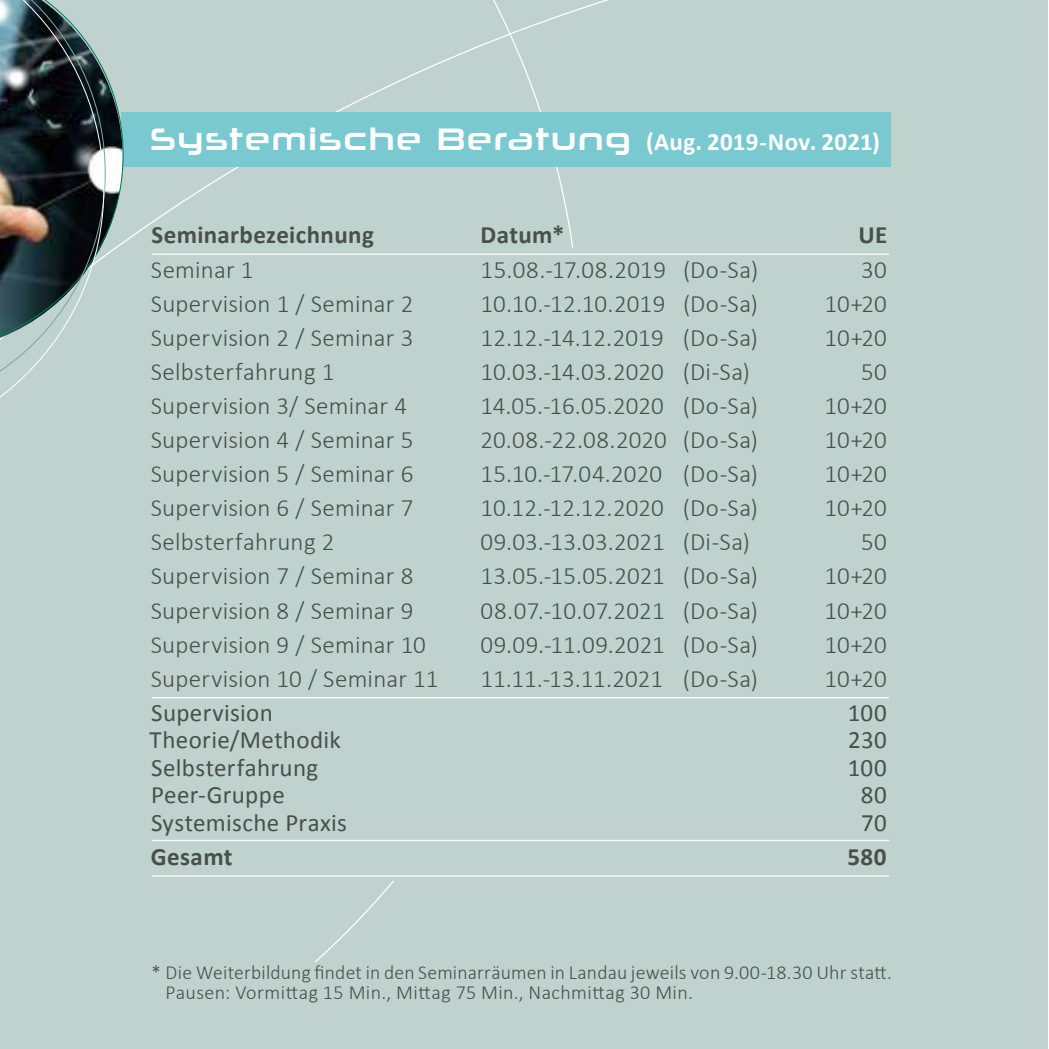
<style>
.page{position:relative;width:1049px;height:1049px;background:#fff}
.page>*{position:absolute;margin:0;border:0;box-sizing:border-box;transform-origin:0 0}
.t1{font:31.25px "Neuropolitical Rg";letter-spacing:.055em;color:#fff}
.t2{font:300 25px "Calibri";letter-spacing:.01em;color:#485049}
.t3{font:25px "Calibri";letter-spacing:.015em;color:#485049}
.t4{font:700 25px "Calibri";letter-spacing:.015em;color:#485049}
.t5{font:300 20px/20px "Calibri";letter-spacing:.015em;color:#485049}
.s1{font-family:"Calibri";font-weight:700;font-size:25px}
</style>
<div class="page">
<div style="left:582px;top:0;width:466px;height:1049px;background:#bfd2cd"></div>
<div style="left:0;top:0;width:582px;height:1049px;background:#bfd2cd"></div>
<div style="left:165px;top:792px;width:138px;height:257px;background:#bfd2cd"></div>
<div style="left:369px;top:248px;width:564px;height:633px;background:#bfd2cd"></div>
<hr style="left:152px;top:253px;width:737px;height:2px;background:#fff">
<hr style="left:152px;top:697px;width:737px;height:1px;background:#fff">
<hr style="left:152px;top:875px;width:737px;height:1px;background:#fff">
<hr style="left:152px;top:840px;width:737px;height:1px;background:#fff">
<div style="left:121px;top:113px;width:769px;height:54px;background:#7ac9d0"></div>
<div style="left:88px;top:962px;width:449px;height:41px;background:#bfd2cd"></div>
<svg style="left:104px;top:0;width:20px;height:413px;background:#a2b5b1"></svg>
<img style="left:0;top:0;width:104px;height:450px">
<p class="t1" style="left:150px;top:120px;width:731px">Systemische Beratung <span class="s1">(Aug. 2019-Nov. 2021)</span></p>
<p class="t4" style="left:151px;top:219px;width:224px">Seminarbezeichnung</p>
<p class="t4" style="left:480px;top:219px;width:85px">Datum*</p>
<p class="t4" style="left:858px;top:219px;width:30px">UE</p>
<p class="t2" style="left:151px;top:254px;width:104px">Seminar 1</p>
<p class="t2" style="left:480px;top:254px;width:279px">15.08.-17.08.2019 (Do-Sa)</p>
<p class="t2" style="left:861px;top:254px;width:27px">30</p>
<p class="t2" style="left:151px;top:288px;width:264px">Supervision 1 / Seminar 2</p>
<p class="t2" style="left:480px;top:288px;width:279px">10.10.-12.10.2019 (Do-Sa)</p>
<p class="t2" style="left:824px;top:288px;width:64px">10+20</p>
<p class="t2" style="left:151px;top:322px;width:264px">Supervision 2 / Seminar 3</p>
<p class="t2" style="left:480px;top:322px;width:279px">12.12.-14.12.2019 (Do-Sa)</p>
<p class="t2" style="left:824px;top:322px;width:64px">10+20</p>
<p class="t2" style="left:151px;top:356px;width:185px">Selbsterfahrung 1</p>
<p class="t2" style="left:480px;top:356px;width:271px">10.03.-14.03.2020 (Di-Sa)</p>
<p class="t2" style="left:861px;top:356px;width:27px">50</p>
<p class="t2" style="left:151px;top:390px;width:258px">Supervision 3/ Seminar 4</p>
<p class="t2" style="left:480px;top:390px;width:279px">14.05.-16.05.2020 (Do-Sa)</p>
<p class="t2" style="left:824px;top:390px;width:64px">10+20</p>
<p class="t2" style="left:151px;top:424px;width:264px">Supervision 4 / Seminar 5</p>
<p class="t2" style="left:480px;top:424px;width:279px">20.08.-22.08.2020 (Do-Sa)</p>
<p class="t2" style="left:824px;top:424px;width:64px">10+20</p>
<p class="t2" style="left:151px;top:458px;width:264px">Supervision 5 / Seminar 6</p>
<p class="t2" style="left:480px;top:458px;width:279px">15.10.-17.04.2020 (Do-Sa)</p>
<p class="t2" style="left:824px;top:458px;width:64px">10+20</p>
<p class="t2" style="left:151px;top:492px;width:264px">Supervision 6 / Seminar 7</p>
<p class="t2" style="left:480px;top:492px;width:279px">10.12.-12.12.2020 (Do-Sa)</p>
<p class="t2" style="left:824px;top:492px;width:64px">10+20</p>
<p class="t2" style="left:151px;top:526px;width:185px">Selbsterfahrung 2</p>
<p class="t2" style="left:480px;top:526px;width:271px">09.03.-13.03.2021 (Di-Sa)</p>
<p class="t2" style="left:861px;top:526px;width:27px">50</p>
<p class="t2" style="left:151px;top:561px;width:264px">Supervision 7 / Seminar 8</p>
<p class="t2" style="left:480px;top:561px;width:279px">13.05.-15.05.2021 (Do-Sa)</p>
<p class="t2" style="left:824px;top:561px;width:64px">10+20</p>
<p class="t2" style="left:151px;top:595px;width:264px">Supervision 8 / Seminar 9</p>
<p class="t2" style="left:480px;top:595px;width:279px">08.07.-10.07.2021 (Do-Sa)</p>
<p class="t2" style="left:824px;top:595px;width:64px">10+20</p>
<p class="t2" style="left:151px;top:629px;width:277px">Supervision 9 / Seminar 10</p>
<p class="t2" style="left:480px;top:629px;width:279px">09.09.-11.09.2021 (Do-Sa)</p>
<p class="t2" style="left:824px;top:629px;width:64px">10+20</p>
<p class="t2" style="left:151px;top:663px;width:289px">Supervision 10 / Seminar 11</p>
<p class="t2" style="left:480px;top:663px;width:279px">11.11.-13.11.2021 (Do-Sa)</p>
<p class="t2" style="left:824px;top:663px;width:64px">10+20</p>
<p class="t3" style="left:151px;top:697px;width:123px">Supervision</p>
<p class="t3" style="left:848px;top:697px;width:40px">100</p>
<p class="t3" style="left:150px;top:724px;width:193px">Theorie/Methodik</p>
<p class="t3" style="left:848px;top:724px;width:40px">230</p>
<p class="t3" style="left:151px;top:752px;width:169px">Selbsterfahrung</p>
<p class="t3" style="left:848px;top:752px;width:40px">100</p>
<p class="t3" style="left:151px;top:779px;width:135px">Peer-Gruppe</p>
<p class="t3" style="left:861px;top:779px;width:27px">80</p>
<p class="t3" style="left:151px;top:807px;width:197px">Systemische Praxis</p>
<p class="t3" style="left:861px;top:807px;width:27px">70</p>
<p class="t4" style="left:151px;top:841px;width:83px">Gesamt</p>
<p class="t4" style="left:847px;top:841px;width:41px">580</p>
<p class="t5" style="left:165px;top:961px;width:728px;text-indent:-14px">* Die Weiterbildung findet in den Seminarräumen in Landau jeweils von 9.00-18.30 Uhr statt.<br>Pausen: Vormittag 15 Min., Mittag 75 Min., Nachmittag 30 Min.</p>
</div>
